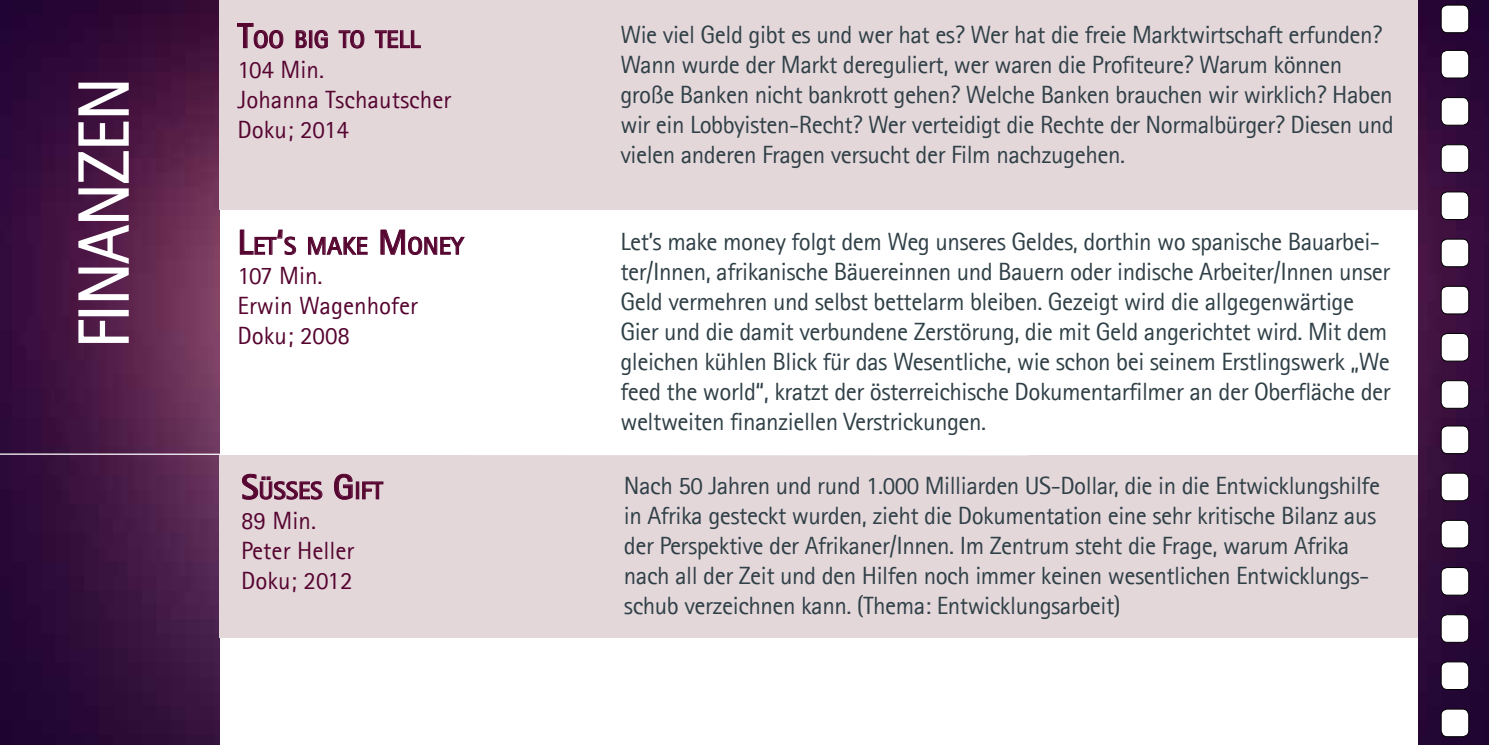
<style>
.page{position:relative;width:1489px;height:745px;background:#fff}
.page>*{position:absolute;margin:0;border:0;box-sizing:border-box;transform-origin:0 0}
.t1{font:300 70px "Agfa Rotis Semisans";letter-spacing:-.01em;color:#fff}
.t2{font:25px/30px "Agfa Rotis Sans Serif";letter-spacing:-.02em;color:#304047}
.t3{font:25px/30px "Agfa Rotis Sans Serif";color:#560530}
.t4{font:700 24.5px "Agfa Rotis Sans Serif";color:#560530}
.s1{font-size:35px}
</style>
<div class="page">
<img style="left:0;top:0;width:220px;height:744px">
<img style="left:1417px;top:0;width:71px;height:744px">
<div style="left:1440px;top:5px;width:28px;height:28px;background:#fff;border-radius:6px"></div>
<div style="left:1440px;top:5px;width:28px;height:28px;border:1px solid #000;border-radius:6px"></div>
<div style="left:1440px;top:50px;width:28px;height:28px;background:#fff;border-radius:6px"></div>
<div style="left:1440px;top:50px;width:28px;height:28px;border:1px solid #000;border-radius:6px"></div>
<div style="left:1440px;top:97px;width:28px;height:28px;background:#fff;border-radius:6px"></div>
<div style="left:1440px;top:97px;width:28px;height:28px;border:1px solid #000;border-radius:6px"></div>
<div style="left:1440px;top:145px;width:28px;height:27px;background:#fff;border-radius:6px"></div>
<div style="left:1440px;top:144px;width:28px;height:29px;border:1px solid #000;border-radius:6px"></div>
<div style="left:1440px;top:192px;width:28px;height:27px;background:#fff;border-radius:6px"></div>
<div style="left:1440px;top:191px;width:28px;height:29px;border:1px solid #000;border-radius:6px"></div>
<div style="left:1440px;top:239px;width:28px;height:27px;background:#fff;border-radius:6px"></div>
<div style="left:1440px;top:238px;width:28px;height:29px;border:1px solid #000;border-radius:6px"></div>
<div style="left:1440px;top:286px;width:28px;height:28px;background:#fff;border-radius:6px"></div>
<div style="left:1440px;top:286px;width:28px;height:28px;border:1px solid #000;border-radius:6px"></div>
<div style="left:1440px;top:333px;width:28px;height:28px;background:#fff;border-radius:6px"></div>
<div style="left:1440px;top:333px;width:28px;height:28px;border:1px solid #000;border-radius:6px"></div>
<div style="left:1440px;top:380px;width:28px;height:28px;background:#fff;border-radius:6px"></div>
<div style="left:1440px;top:380px;width:28px;height:28px;border:1px solid #000;border-radius:6px"></div>
<div style="left:1440px;top:425px;width:28px;height:28px;background:#fff;border-radius:6px"></div>
<div style="left:1440px;top:425px;width:28px;height:28px;border:1px solid #000;border-radius:6px"></div>
<div style="left:1440px;top:473px;width:28px;height:27px;background:#fff;border-radius:6px"></div>
<div style="left:1440px;top:472px;width:28px;height:29px;border:1px solid #000;border-radius:6px"></div>
<div style="left:1440px;top:520px;width:28px;height:27px;background:#fff;border-radius:6px"></div>
<div style="left:1440px;top:519px;width:28px;height:29px;border:1px solid #000;border-radius:6px"></div>
<div style="left:1440px;top:567px;width:28px;height:27px;background:#fff;border-radius:6px"></div>
<div style="left:1440px;top:566px;width:28px;height:29px;border:1px solid #000;border-radius:6px"></div>
<div style="left:1440px;top:614px;width:28px;height:28px;background:#fff;border-radius:6px"></div>
<div style="left:1440px;top:614px;width:28px;height:28px;border:1px solid #000;border-radius:6px"></div>
<div style="left:1440px;top:661px;width:28px;height:28px;background:#fff;border-radius:6px"></div>
<div style="left:1440px;top:661px;width:28px;height:28px;border:1px solid #000;border-radius:6px"></div>
<div style="left:1440px;top:708px;width:28px;height:28px;background:#fff;border-radius:6px"></div>
<div style="left:1440px;top:708px;width:28px;height:28px;border:1px solid #000;border-radius:6px"></div>
<div style="left:220px;top:0;width:1197px;height:209px;background:#e3d7da"></div>
<div style="left:220px;top:455px;width:1197px;height:182px;background:#e3d7da"></div>
<svg style="left:77px;top:319px;width:53px;height:25px"></svg>
<div style="left:78px;top:310px;width:51px;height:6px;border:2px solid #fff"></div>
<svg style="left:77px;top:82px;width:53px;height:219px"></svg>
<svg style="left:242px;top:473px;width:80px;height:26px"></svg>
<svg style="left:334px;top:473px;width:19px;height:26px"></svg>
<div style="left:356px;top:481px;width:3px;height:17px;border:1px solid #560530"></div>
<svg style="left:362px;top:481px;width:21px;height:18px"></svg>
<svg style="left:240px;top:229px;width:56px;height:26px"></svg>
<svg style="left:308px;top:236px;width:59px;height:19px"></svg>
<svg style="left:380px;top:229px;width:84px;height:26px"></svg>
<svg style="left:237px;top:23px;width:46px;height:25px"></svg>
<svg style="left:296px;top:30px;width:11px;height:18px"></svg>
<div style="left:309px;top:30px;width:3px;height:18px;border:1px solid #560530"></div>
<svg style="left:314px;top:30px;width:14px;height:18px"></svg>
<svg style="left:338px;top:30px;width:26px;height:18px"></svg>
<svg style="left:375px;top:30px;width:46px;height:18px"></svg>
<hr style="left:0;top:453px;width:1028px;height:2px;background:#fff">
<h1 class="t1" style="left:64px;top:348px;width:272px;rotate:-90deg">Finanzen</h1>
<p class="t4" style="left:237px;top:24px;width:184px"><span class="s1">T</span>OO BIG TO TELL</p>
<p class="t3" style="left:237px;top:54px;width:215px">104 Min.<br>Johanna Tschautscher<br>Doku; 2014</p>
<p class="t4" style="left:237px;top:230px;width:228px"><span class="s1">L</span>ET<span class="s1">‘</span>S MAKE <span class="s1">M</span> ONEY</p>
<p class="t3" style="left:237px;top:260px;width:182px">107 Min.<br>Erwin Wagenhofer<br>Doku; 2008</p>
<p class="t4" style="left:241px;top:474px;width:143px"><span class="s1">S</span>ÜSSES <span class="s1">G</span>IFT</p>
<p class="t3" style="left:241px;top:505px;width:115px">89 Min.<br>Peter Heller<br>Doku; 2012</p>
<p class="t2" style="left:620px;top:19px;width:775px">Wie viel Geld gibt es und wer hat es? Wer hat die freie Marktwirtschaft erfunden?<br>Wann wurde der Markt dereguliert, wer waren die Profiteure? Warum können große Banken nicht bankrott gehen? Welche Banken brauchen wir wirklich? Haben wir ein Lobbyisten-Recht? Wer verteidigt die Rechte der Normalbürger? Diesen und vielen anderen Fragen versucht der Film nachzugehen.</p>
<p class="t2" style="left:620px;top:226px;width:771px">Let’s make money folgt dem Weg unseres Geldes, dorthin wo spanische Bauarbei&shy;ter/Innen, afrikanische Bäuereinnen und Bauern oder indische Arbeiter/Innen unser Geld vermehren und selbst bettelarm bleiben. Gezeigt wird die allgegenwärtige Gier und die damit verbundene Zerstörung, die mit Geld angerichtet wird. Mit dem gleichen kühlen Blick für das Wesentliche, wie schon bei seinem Erstlingswerk „We feed the world“, kratzt der österreichische Dokumentarfilmer an der Oberfläche der weltweiten finanziellen Verstrickungen.</p>
<p class="t2" style="left:624px;top:470px;width:757px">Nach 50 Jahren und rund 1.000 Milliarden US-Dollar, die in die Entwicklungshilfe in Afrika gesteckt wurden, zieht die Dokumentation eine sehr kritische Bilanz aus der Perspektive der Afrikaner/Innen. Im Zentrum steht die Frage, warum Afrika nach all der Zeit und den Hilfen noch immer keinen wesentlichen Entwicklungs&shy;schub verzeichnen kann. (Thema: Entwicklungsarbeit)</p>
</div>
